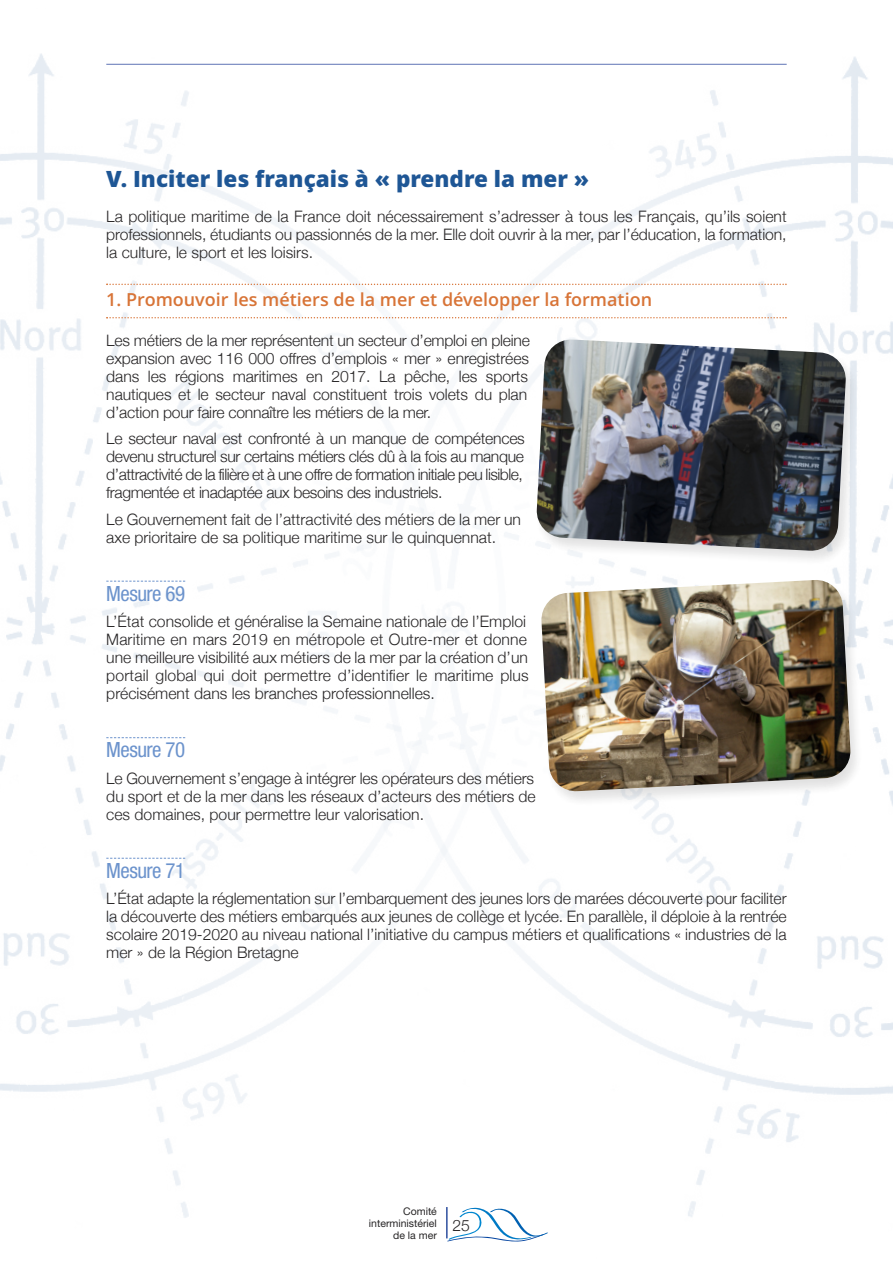
<style>
.page{position:relative;width:893px;height:1263px;background:#fff}
.page>*{position:absolute;margin:0;border:0;box-sizing:border-box;transform-origin:0 0}
.t1{font:800 22.5px "Open Sans";color:#1e5695}
.t2{font:condensed 21px "Helvetica Neue LT Pro";letter-spacing:-.025em;color:#6c93cc}
.t3{font:600 18px "Open Sans";color:#d87437}
.t4{font:300 15.75px/18px "Helvetica Neue";letter-spacing:-.005em;color:#272526;text-align:justify}
.t5{font:300 15.75px/18px "Helvetica Neue";letter-spacing:-.025em;color:#272526}
.t6{font:10.5px/12px "Helvetica Neue LT Pro";color:#272526;text-align:right}
</style>
<div class="page">
<img style="left:674px;top:57px;width:219px;height:1160px">
<img style="left:0;top:53px;width:674px;height:1189px">
<hr style="left:446px;top:1207px;width:2px;height:31px;background:#2d4e9e">
<hr style="left:106px;top:64px;width:681px;height:1px;background:#5f73b5">
<svg style="left:447px;top:1208px;width:101px;height:33px"></svg>
<svg style="left:106px;top:284px;width:681px;height:1px"></svg>
<svg style="left:106px;top:317px;width:681px;height:1px"></svg>
<svg style="left:106px;top:581px;width:79px;height:1px"></svg>
<svg style="left:106px;top:737px;width:79px;height:1px"></svg>
<svg style="left:106px;top:858px;width:79px;height:1px"></svg>
<img style="left:528px;top:331px;width:339px;height:241px">
<img style="left:536px;top:339px;width:310px;height:212px">
<img style="left:532px;top:571px;width:339px;height:242px">
<img style="left:541px;top:579px;width:310px;height:213px">
<h1 class="t1" style="left:106px;top:166px;width:484px">V. Inciter les français à « prendre la mer »</h1>
<p class="t4" style="left:106px;top:207px;width:682px">La politique maritime de la France doit nécessairement s’adresser à tous les Français, qu’ils soient professionnels, étudiants ou passionnés de la mer. Elle doit ouvrir à la mer, par l’éducation, la formation, la culture, le sport et les loisirs.</p>
<p class="t3" style="left:106px;top:290px;width:547px">1. Promouvoir les métiers de la mer et développer la formation</p>
<p class="t4" style="left:106px;top:331px;width:425px;text-align:left">Les métiers de la mer représentent un secteur d’emploi en pleine expansion avec 116 000 offres d’emplois « mer » enregistrées dans les régions maritimes en 2017. La pêche, les sports nautiques et le secteur naval constituent trois volets du plan d’action pour faire connaître les métiers de la mer.</p>
<p class="t5" style="left:106px;top:429px;width:420px">Le secteur naval est confronté à un manque de compétences devenu structurel sur certains métiers clés dû à la fois au manque d’attractivité de la filière et à une offre de formation initiale peu lisible, fragmentée et inadaptée aux besoins des industriels.</p>
<p class="t4" style="left:106px;top:510px;width:416px">Le Gouvernement fait de l’attractivité des métiers de la mer un axe prioritaire de sa politique maritime sur le quinquennat.</p>
<h2 class="t2" style="left:106px;top:586px;width:80px">Mesure 69</h2>
<p class="t4" style="left:106px;top:612px;width:424px;text-align:left">L’État consolide et généralise la Semaine nationale de l’Emploi Maritime en mars 2019 en métropole et Outre-mer et donne une meilleure visibilité aux métiers de la mer par la création d’un portail global qui doit permettre d’identifier le maritime plus précisément dans les branches professionnelles.</p>
<h2 class="t2" style="left:106px;top:742px;width:80px">Mesure 70</h2>
<p class="t4" style="left:106px;top:769px;width:431px">Le Gouvernement s’engage à intégrer les opérateurs des métiers du sport et de la mer dans les réseaux d’acteurs des métiers de ces domaines, pour permettre leur valorisation.</p>
<h2 class="t2" style="left:106px;top:863px;width:80px">Mesure 71</h2>
<p class="t4" style="left:106px;top:889px;width:682px">L’État adapte la réglementation sur l’embarquement des jeunes lors de marées découverte pour faciliter la découverte des métiers embarqués aux jeunes de collège et lycée. En parallèle, il déploie à la rentrée scolaire 2019-2020 au niveau national l’initiative du campus métiers et qualifications « industries de la mer » de la Région Bretagne</p>
<p class="t6" style="left:369px;top:1206px;width:70px">Comité interministériel de la mer</p>
<p class="t4" style="left:452px;top:1216px;width:19px">25</p>
</div>
